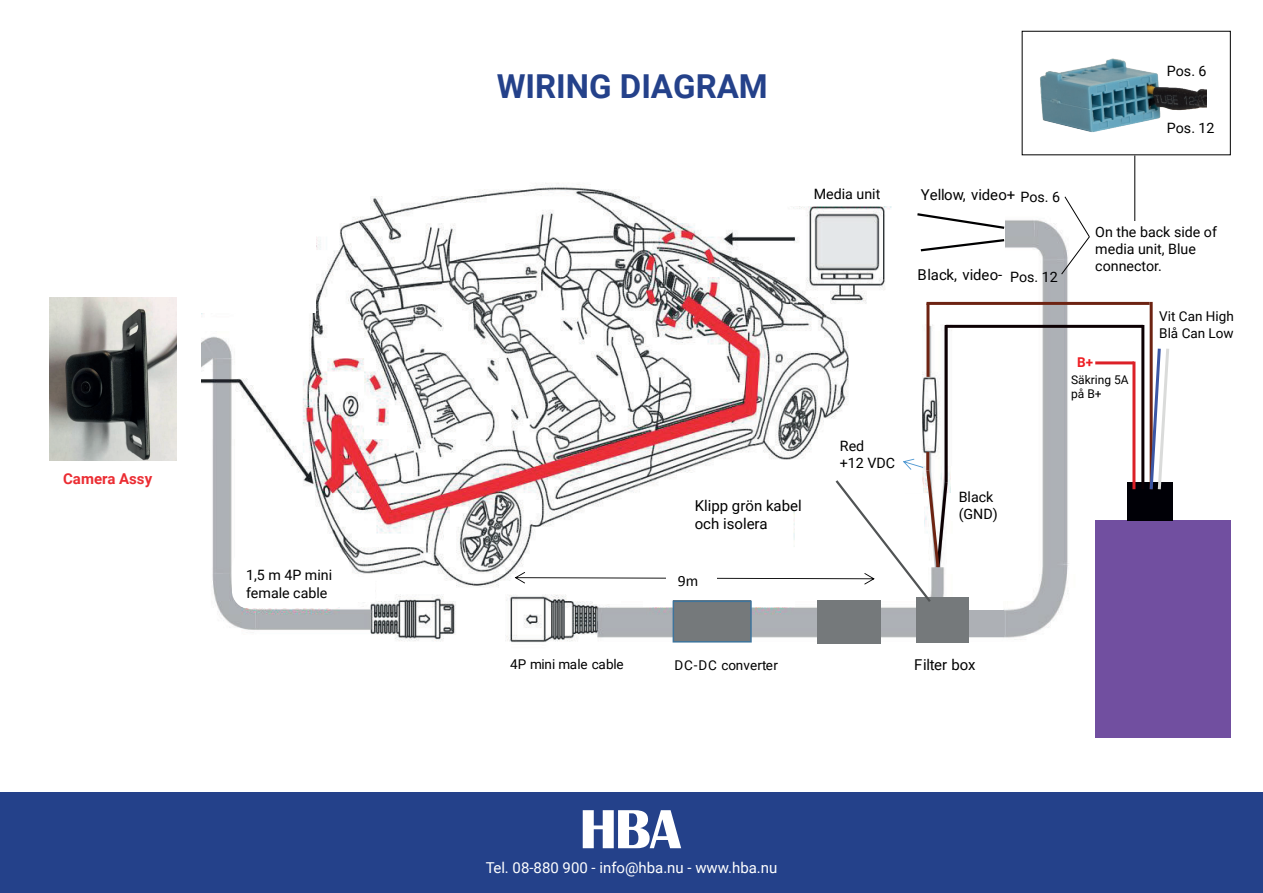
<style>
.page{position:relative;width:1263px;height:893px;background:#fff}
.page>*{position:absolute;margin:0;border:0;box-sizing:border-box;transform-origin:0 0}
.t1{font:700 33px "Roboto";color:#24418a}
.t2{font:15.6px "Calibri";color:#000001}
.t3{font:15px "Roboto";color:#fff}
.t4{font:15px/18px "Roboto";color:#000001}
.t5{font:700 15px "Roboto";color:#eb2d33}
.t6{font:14.85px "Roboto";letter-spacing:-.01em;color:#000001}
.t7{font:14.25px/17.1px "Roboto";color:#000001}
.t8{font:13.5px/16.2px "Roboto";color:#000001}
.t9{font:700 13.5px "Roboto";color:#ee1e23}
.t10{font:12px/14.4px "Roboto";color:#000001}
</style>
<div class="page">
<img style="left:201px;top:143px;width:879px;height:501px">
<div style="left:42px;top:176px;width:274px;height:137px;background:#fff"></div>
<img style="left:50px;top:298px;width:127px;height:163px">
<div style="left:942px;top:598px;width:61px;height:12px;background:#fff"></div>
<div style="left:944px;top:610px;width:60px;height:26px;background:#adb0b5"></div>
<div style="left:817px;top:600px;width:63px;height:44px;background:#75797b"></div>
<div style="left:916px;top:598px;width:53px;height:45px;background:#75797b"></div>
<div style="left:905px;top:187px;width:99px;height:76px;background:#fff"></div>
<svg style="left:917px;top:213px;width:87px;height:16px"></svg>
<svg style="left:921px;top:239px;width:83px;height:12px"></svg>
<div style="left:910px;top:177px;width:121px;height:34px;background:#fff"></div>
<div style="left:951px;top:466px;width:68px;height:54px;background:#fff"></div>
<div style="left:787px;top:173px;width:126px;height:33px;background:#fff"></div>
<div style="left:350px;top:577px;width:25px;height:25px;background:#fff"></div>
<svg style="left:1060px;top:196px;width:30px;height:79px"></svg>
<div style="left:0;top:792px;width:1263px;height:101px;background:#24418a"></div>
<svg style="left:583px;top:810px;width:98px;height:38px"></svg>
<img style="left:1029px;top:30px;width:177px;height:133px">
<hr style="left:1134px;top:155px;width:1px;height:66px;background:#000001">
<div style="left:232px;top:549px;width:118px;height:60px;background:#fff;border-radius:18px"></div>
<div style="left:1095px;top:520px;width:135px;height:218px;background:#714fa0"></div>
<div style="left:1127px;top:482px;width:46px;height:38px;background:#000006"></div>
<hr style="left:1132px;top:362px;width:3px;height:127px;background:#dc2027">
<hr style="left:1141px;top:325px;width:3px;height:164px;background:#0c0003">
<hr style="left:1150px;top:302px;width:3px;height:187px;background:#6d2312">
<svg style="left:1149px;top:345px;width:20px;height:145px"></svg>
<hr style="left:926px;top:303px;width:3px;height:74px;background:#6d2312">
<hr style="left:926px;top:302px;width:224px;height:3px;background:#6d2312">
<hr style="left:946px;top:325px;width:197px;height:3px;background:#0c0003">
<hr style="left:945px;top:325px;width:3px;height:157px;background:#0c0003">
<svg style="left:515px;top:434px;width:434px;height:209px"></svg>
<hr style="left:1095px;top:361px;width:39px;height:3px;background:#dc2027">
<p class="t5" style="left:63px;top:468px;width:91px">Camera Assy</p>
<p class="t7" style="left:246px;top:566px;width:88px">1,5 m 4P mini female cable</p>
<h1 class="t1" style="left:497px;top:63px;width:273px">WIRING DIAGRAM</h1>
<p class="t7" style="left:814px;top:185px;width:68px">Media unit</p>
<p class="t4" style="left:695px;top:496px;width:109px">Klipp grön kabel och isolera</p>
<p class="t2" style="left:678px;top:570px;width:22px">9m</p>
<p class="t7" style="left:840px;top:437px;width:57px">Red<br>+12 VDC</p>
<p class="t7" style="left:1167px;top:62px;width:41px">Pos. 6</p>
<p class="t7" style="left:1167px;top:119px;width:49px">Pos. 12</p>
<p class="t6" style="left:921px;top:185px;width:141px">Yellow, video+ <sub>Pos.</sub> <sub>6</sub></p>
<p class="t6" style="left:917px;top:265px;width:86px">Black, video-</p>
<p class="t7" style="left:1010px;top:268px;width:49px">Pos. 12</p>
<p class="t7" style="left:1095px;top:223px;width:123px">On the back side of media unit, Blue connector.</p>
<p class="t9" style="left:1077px;top:353px;width:17px">B+</p>
<p class="t10" style="left:1071px;top:372px;width:59px">Säkring 5A på B+</p>
<p class="t8" style="left:1159px;top:308px;width:76px">Vit Can High<br>Blå Can Low</p>
<p class="t7" style="left:959px;top:488px;width:41px">Black (GND)</p>
<p class="t8" style="left:510px;top:656px;width:115px">4P mini male cable</p>
<p class="t8" style="left:674px;top:657px;width:105px">DC-DC converter</p>
<p class="t6" style="left:914px;top:654px;width:63px">Filter box</p>
<p class="t3" style="left:486px;top:857px;width:293px">Tel. 08-880 900 - info@hba.nu - www.hba.nu</p>
</div>
